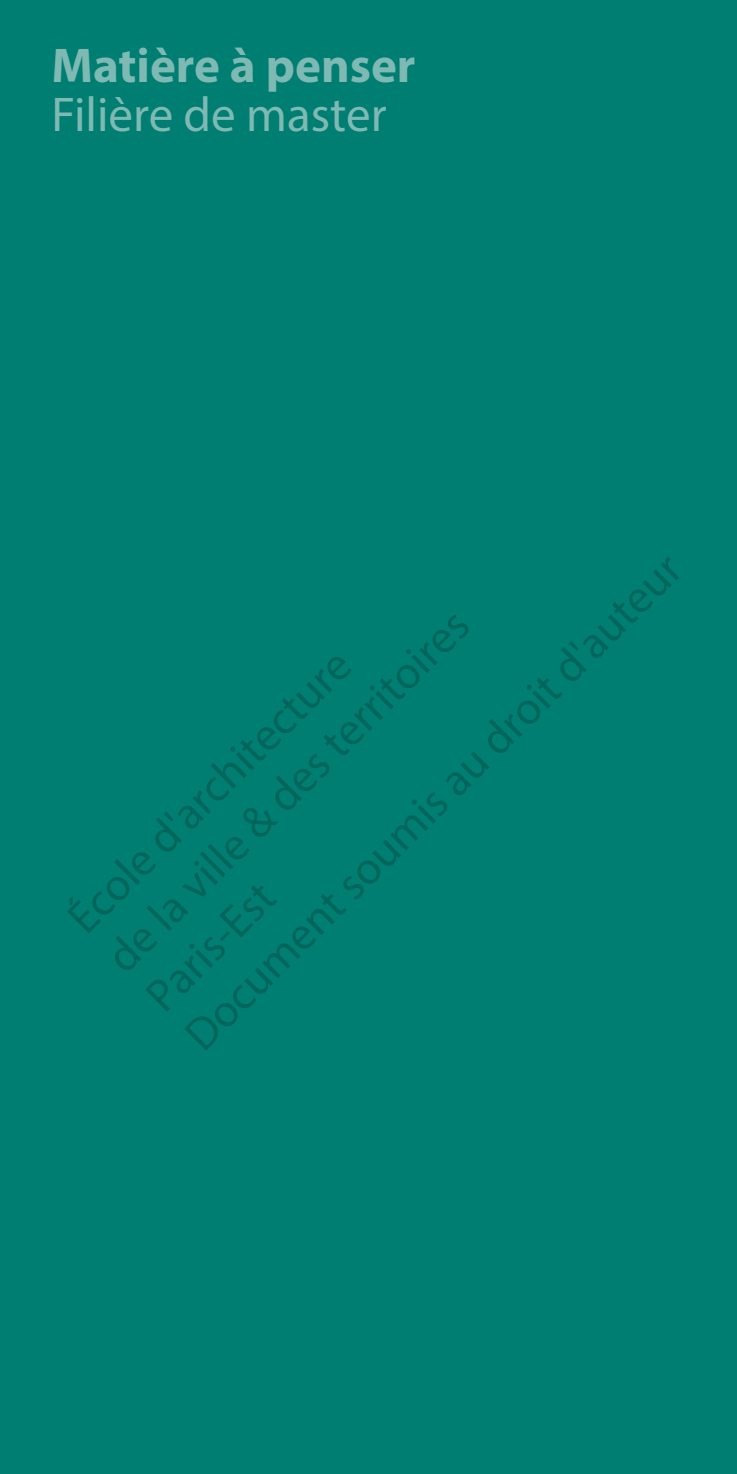
<style>
.page{position:relative;width:737px;height:1474px;background:#fff}
.page>*{position:absolute;margin:0;border:0;box-sizing:border-box;transform-origin:0 0}
.t1{font:49px "Myriad Pro";color:#7eb9b4}
.t2{font:700 49px "Myriad Pro";color:#7eb9b4}
.t3{font:46.02px/55.3px "Myriad Pro";color:rgb(0 0 0/.2)}
</style>
<div class="page">
<div style="left:0;top:0;width:737px;height:1473px;background:#007e72"></div>
<p class="t2" style="left:51px;top:34px;width:365px">Matière à penser</p>
<p class="t1" style="left:51px;top:84px;width:337px">Filière de master</p>
<p class="t3" style="left:55px;top:904px;width:681px;rotate:-45deg">École d'architecture<br>de la ville &amp; des territoires<br>Paris-Est<br>Document soumis au droit d'auteur</p>
</div>
